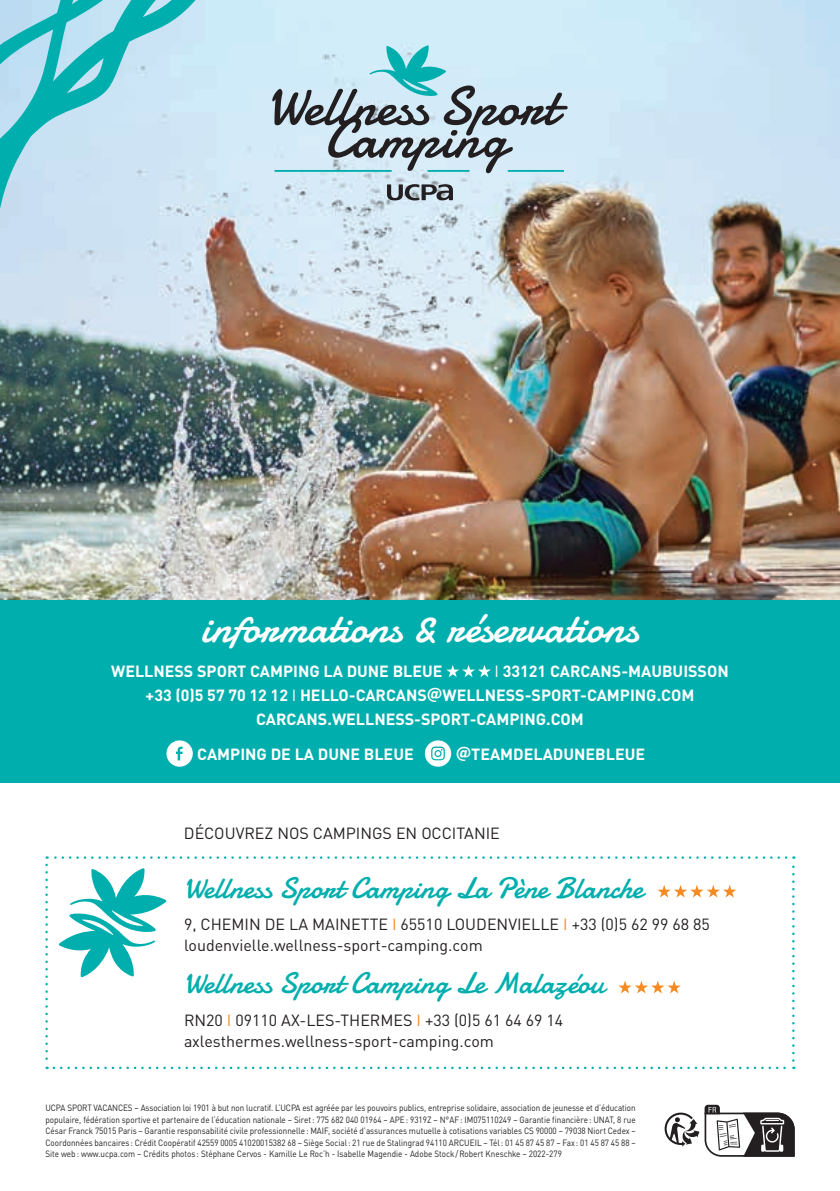
<style>
.page{position:relative;width:840px;height:1191px;background:#fff}
.page>*{position:absolute;margin:0;border:0;box-sizing:border-box;transform-origin:0 0}
.t1{font:44px "Damion";color:#fff}
.t2{font:30px "Damion";color:#00afad}
.t3{font:16px/21px "DINOT";color:#231f20}
.t4{font:700 16px "DINOT";color:#fff}
.t5{font:9px/11.4px "DINOT";color:#231f20;text-align:justify;scale:.9 1}
.s1{font-weight:400}
.s2{color:#f6891f}
</style>
<div class="page">
<img style="left:0;top:0;width:839px;height:600px">
<svg style="left:272px;top:45px;width:295px;height:128px;background:#aec7d2"></svg>
<hr style="left:427px;top:170px;width:42px;height:2px;background:#00afad">
<hr style="left:274px;top:170px;width:117px;height:2px;background:#00afad">
<hr style="left:507px;top:170px;width:56px;height:2px;background:#00afad">
<svg style="left:387px;top:184px;width:65px;height:16px"></svg>
<svg style="left:657px;top:885px;width:79px;height:12px"></svg>
<svg style="left:618px;top:981px;width:62px;height:12px"></svg>
<svg style="left:45px;top:865px;width:3px;height:204px"></svg>
<svg style="left:54px;top:1066px;width:740px;height:3px"></svg>
<svg style="left:792px;top:856px;width:2px;height:204px"></svg>
<svg style="left:47px;top:856px;width:738px;height:2px"></svg>
<svg style="left:59px;top:868px;width:107px;height:109px"></svg>
<div style="left:0;top:600px;width:839px;height:182px;background:#00afad"></div>
<svg style="left:446px;top:665px;width:44px;height:12px"></svg>
<svg style="left:166px;top:740px;width:27px;height:26px"></svg>
<svg style="left:424px;top:740px;width:27px;height:26px"></svg>
<svg style="left:0;top:0;width:217px;height:320px;background:#b0dae8"></svg>
<svg style="left:664px;top:1104px;width:131px;height:53px"></svg>
<h1 class="t1" style="left:201px;top:598px;width:438px">informations &amp; réservations</h1>
<h3 class="t4" style="left:111px;top:660px;width:332px">WELLNESS SPORT CAMPING LA DUNE BLEUE</h3>
<h3 class="t4" style="left:494px;top:660px;width:235px"><span class="s1">I</span> 33121 CARCANS-MAUBUISSON</h3>
<h3 class="t4" style="left:145px;top:684px;width:550px">+33 (0)5 57 70 12 12 <span class="s1">I</span> HELLO-CARCANS@WELLNESS-SPORT-CAMPING.COM</h3>
<h3 class="t4" style="left:256px;top:708px;width:329px">CARCANS.WELLNESS-SPORT-CAMPING.COM</h3>
<h3 class="t4" style="left:197px;top:743px;width:218px">CAMPING DE LA DUNE BLEUE</h3>
<h3 class="t4" style="left:455px;top:743px;width:191px">@TEAMDELADUNEBLEUE</h3>
<h3 class="t3" style="left:184px;top:822px;width:317px">DÉCOUVREZ NOS CAMPINGS EN OCCITANIE</h3>
<h2 class="t2" style="left:184px;top:867px;width:460px">Wellness Sport Camping La Pène Blanche</h2>
<h3 class="t3" style="left:184px;top:913px;width:527px">9, CHEMIN DE LA MAINETTE <span class="s2">I</span> 65510 LOUDENVIELLE <span class="s2">I</span> +33 (0)5 62 99 68 85 loudenvielle.wellness-sport-camping.com</h3>
<h2 class="t2" style="left:184px;top:963px;width:421px">Wellness Sport Camping Le Malazéou</h2>
<h3 class="t3" style="left:184px;top:1009px;width:380px">RN20 <span class="s2">I</span> 09110 AX-LES-THERMES <span class="s2">I</span> +33 (0)5 61 64 69 14 axlesthermes.wellness-sport-camping.com</h3>
<p class="t5" style="left:45px;top:1102px;width:657px">UCPA SPORT VACANCES – Association loi 1901 à but non lucratif. L’UCPA est agréée par les pouvoirs publics, entreprise solidaire, association de jeunesse et d’éducation populaire, fédération sportive et partenaire de l’éducation nationale – Siret: 775 682 040 01964 – APE: 9319Z – N°AF: IM075110249 – Garantie financière: UNAT, 8 rue César Franck 75015 Paris – Garantie responsabilité civile professionnelle: MAIF, société d’assurances mutuelle à cotisations variables CS 90000 – 79038 Niort Cedex – Coordonnées bancaires : Crédit Coopératif 42559 0005 41020015382 68 – Siège Social: 21 rue de Stalingrad 94110 ARCUEIL – Tél: 01 45 87 45 87 – Fax : 01 45 87 45 88 – Site web: www.ucpa.com – Crédits photos : Stéphane Cervos - Kamille Le Roc’h - Isabelle Magendie - Adobe Stock/Robert Kneschke – 2022-279</p>
</div>
